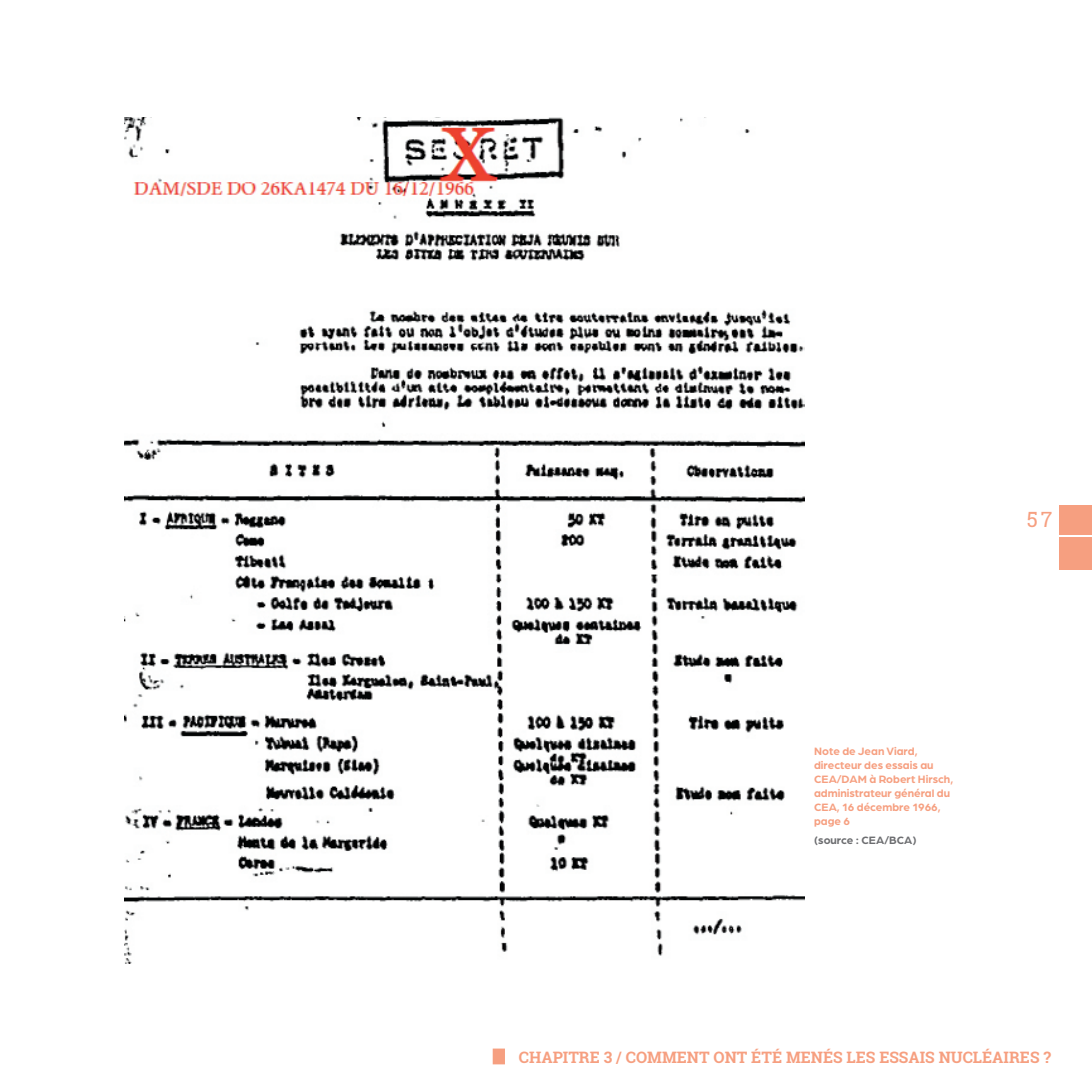
<style>
.page{position:relative;width:1092px;height:1092px;background:#fff}
.page>*{position:absolute;margin:0;border:0;box-sizing:border-box;transform-origin:0 0}
.t1{font:21px "Roboto Slab";color:#f69f80}
.t2{font:700 15.75px "Roboto Slab";color:#f69f80}
.t3{font:700 11.38px/14px "Arboria";color:#f69f80}
.t4{font:700 11.38px "Arboria";color:#6c6d70}
</style>
<div class="page">
<div style="left:492px;top:1048px;width:13px;height:16px;background:#f69f80"></div>
<img style="left:124px;top:117px;width:680px;height:846px">
<div style="left:1059px;top:537px;width:32px;height:33px;background:#f69f80"></div>
<div style="left:1059px;top:505px;width:32px;height:30px;background:#f69f80"></div>
<h1 class="t1" style="left:1026px;top:505px;width:27px">57</h1>
<p class="t3" style="left:814px;top:743px;width:141px">Note de Jean Viard, directeur des essais au<br>CEA/DAM à Robert Hirsch, administrateur général du<br>CEA, 16 décembre 1966, page 6</p>
<p class="t4" style="left:814px;top:832px;width:104px">(source : CEA/BCA)</p>
<h2 class="t2" style="left:519px;top:1045px;width:533px">CHAPITRE 3 / COMMENT ONT ÉTÉ MENÉS LES ESSAIS NUCLÉAIRES ?</h2>
</div>
